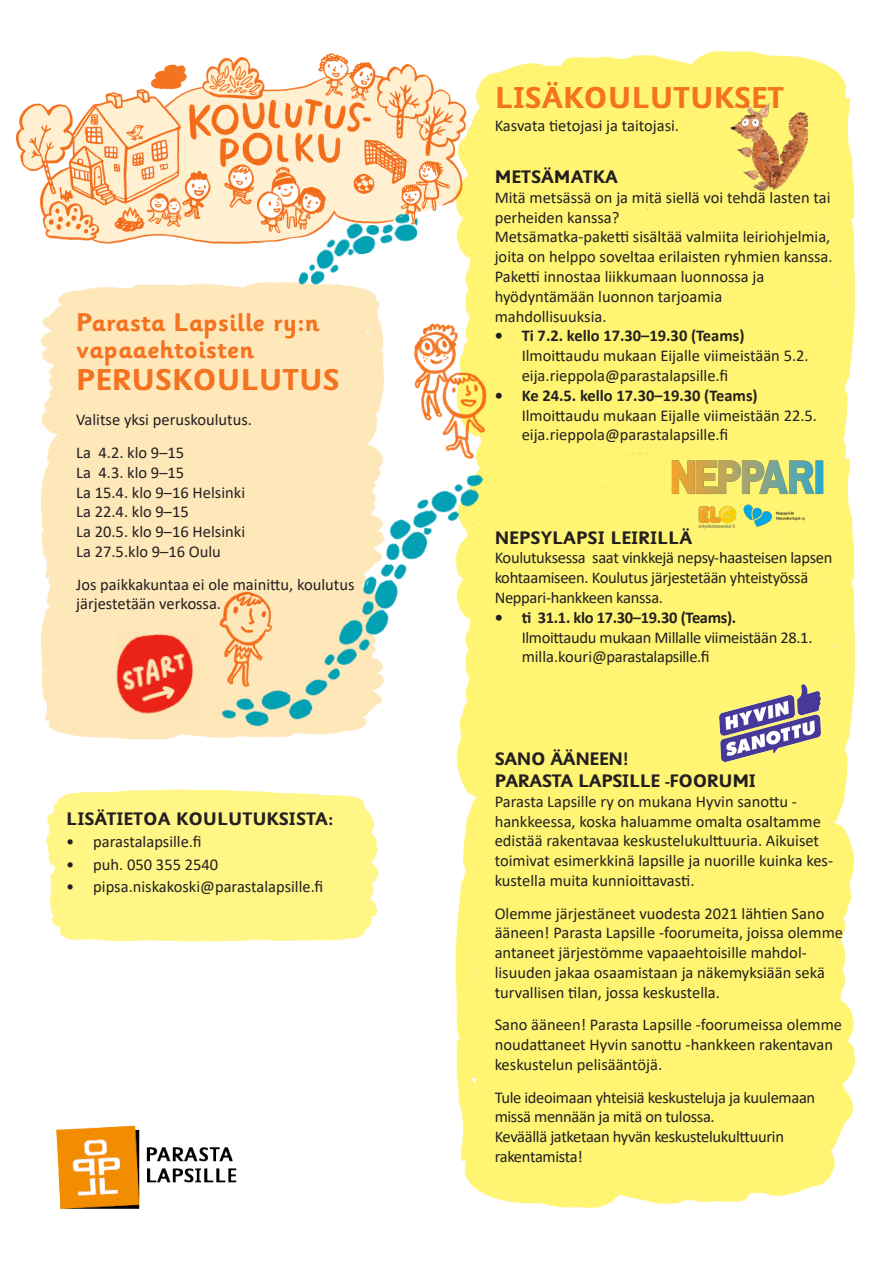
<style>
.page{position:relative;width:893px;height:1263px;background:#fff}
.page>*{position:absolute;margin:0;border:0;box-sizing:border-box;transform-origin:0 0}
.OTSIKKO{font:700 30px "Sassoon Infant Std";color:#f47321}
.OTSIKKO-2{font:700 25.5px "Sassoon Infant Std";color:#f47321}
.Leipis_harmaa{font:700 18px "Sassoon Infant Std";color:#231f20}
.Leipis_harmaa-2{font:700 18px/21.6px "Sassoon Infant Std";letter-spacing:-.02em;color:#231f20}
.Leipis_harmaa-3{font:16.5px/19.8px "Calibri";color:#231f20}
.Leipis_harmaa-4{font:16.5px/19.8px "Calibri";letter-spacing:-.02em;color:#231f20}
.s1{font-weight:700}
</style>
<div class="page">
<img style="left:6px;top:53px;width:431px;height:191px">
<img style="left:41px;top:283px;width:338px;height:456px">
<img style="left:437px;top:50px;width:418px;height:1159px">
<img style="left:46px;top:789px;width:332px;height:167px">
<img style="left:190px;top:355px;width:334px;height:522px">
<img style="left:240px;top:129px;width:178px;height:173px">
<img style="left:379px;top:208px;width:294px;height:304px">
<img style="left:56px;top:1125px;width:181px;height:84px">
<img style="left:189px;top:526px;width:99px;height:207px">
<img style="left:711px;top:98px;width:97px;height:98px">
<img style="left:666px;top:454px;width:163px;height:82px">
<img style="left:677px;top:658px;width:179px;height:131px">
<p class="OTSIKKO-2" style="left:76px;top:307px;width:245px">Parasta Lapsille ry:n</p>
<p class="OTSIKKO-2" style="left:76px;top:334px;width:179px">vapaaehtoisten</p>
<p class="OTSIKKO" style="left:76px;top:362px;width:265px">PERUSKOULUTUS</p>
<p class="Leipis_harmaa-3" style="left:76px;top:410px;width:177px">Valitse yksi peruskoulutus.</p>
<p class="Leipis_harmaa-3" style="left:76px;top:442px;width:170px">La 4.2. klo 9–15<br>La 4.3. klo 9–15<br>La 15.4. klo 9–16 Helsinki<br>La 22.4. klo 9–15<br>La 20.5. klo 9–16 Helsinki<br>La 27.5.klo 9–16 Oulu</p>
<p class="Leipis_harmaa-3" style="left:76px;top:574px;width:280px">Jos paikkakuntaa ei ole mainittu, koulutus järjestetään verkossa.</p>
<p class="Leipis_harmaa" style="left:66px;top:807px;width:269px">LISÄTIETOA KOULUTUKSISTA:</p>
<p class="Leipis_harmaa-3" style="left:66px;top:831px;width:137px">• parastalapsille.fi</p>
<p class="Leipis_harmaa-3" style="left:66px;top:854px;width:153px">• puh. 050 355 2540</p>
<p class="Leipis_harmaa-3" style="left:66px;top:876px;width:258px">• pipsa.niskakoski@parastalapsille.fi</p>
<p class="OTSIKKO" style="left:495px;top:80px;width:291px">LISÄKOULUTUKSET</p>
<p class="Leipis_harmaa-3" style="left:495px;top:115px;width:186px">Kasvata tietojasi ja taitojasi.</p>
<p class="Leipis_harmaa" style="left:495px;top:166px;width:125px">METSÄMATKA</p>
<p class="Leipis_harmaa-3" style="left:495px;top:187px;width:339px">Mitä metsässä on ja mitä siellä voi tehdä lasten tai perheiden kanssa?<br>Metsämatka-paketti sisältää valmiita leiriohjelmia, joita on helppo soveltaa erilaisten ryhmien kanssa.<br>Paketti innostaa liikkumaan luonnossa ja hyödyntämään luonnon tarjoamia mahdollisuuksia.</p>
<p class="Leipis_harmaa-3" style="left:522px;top:326px;width:289px;text-indent:-27px"><span class="s1">• Ti 7.2. kello 17.30–19.30 (Teams)<br></span>Ilmoittaudu mukaan Eijalle viimeistään 5.2. eija.rieppola@parastalapsille.fi</p>
<p class="Leipis_harmaa-3" style="left:522px;top:385px;width:297px;text-indent:-27px"><span class="s1">• Ke 24.5. kello 17.30–19.30 (Teams)<br></span>Ilmoittaudu mukaan Eijalle viimeistään 22.5. eija.rieppola@parastalapsille.fi</p>
<p class="Leipis_harmaa" style="left:495px;top:526px;width:199px">NEPSYLAPSI LEIRILLÄ</p>
<p class="Leipis_harmaa-4" style="left:495px;top:547px;width:339px">Koulutuksessa saat vinkkejä nepsy-haasteisen lapsen kohtaamiseen. Koulutus järjestetään yhteistyössä<br>Neppari-hankkeen kanssa.</p>
<p class="Leipis_harmaa-4" style="left:522px;top:607px;width:292px;text-indent:-27px"><span class="s1">• ti 31.1. klo 17.30–19.30 (Teams).<br></span>Ilmoittaudu mukaan Millalle viimeistään 28.1. milla.kouri@parastalapsille.fi</p>
<p class="Leipis_harmaa-2" style="left:495px;top:749px;width:263px">SANO ÄÄNEEN!<br>PARASTA LAPSILLE -FOORUMI</p>
<p class="Leipis_harmaa-3" style="left:495px;top:791px;width:340px">Parasta Lapsille ry on mukana Hyvin sanottu - hankkeessa, koska haluamme omalta osaltamme edistää rakentavaa keskustelukulttuuria. Aikuiset toimivat esimerkkinä lapsille ja nuorille kuinka kes&shy;kustella muita kunnioittavasti.</p>
<p class="Leipis_harmaa-3" style="left:495px;top:903px;width:350px">Olemme järjestäneet vuodesta 2021 lähtien Sano ääneen! Parasta Lapsille -foorumeita, joissa olemme antaneet järjestömme vapaaehtoisille mahdol&shy;lisuuden jakaa osaamistaan ja näkemyksiään sekä turvallisen tilan, jossa keskustella.</p>
<p class="Leipis_harmaa-3" style="left:495px;top:1014px;width:349px">Sano ääneen! Parasta Lapsille -foorumeissa olemme noudattaneet Hyvin sanottu -hankkeen rakentavan keskustelun pelisääntöjä.</p>
<p class="Leipis_harmaa-4" style="left:495px;top:1087px;width:322px">Tule ideoimaan yhteisiä keskusteluja ja kuulemaan missä mennään ja mitä on tulossa.<br>Keväällä jatketaan hyvän keskustelukulttuurin rakentamista!</p>
</div>
